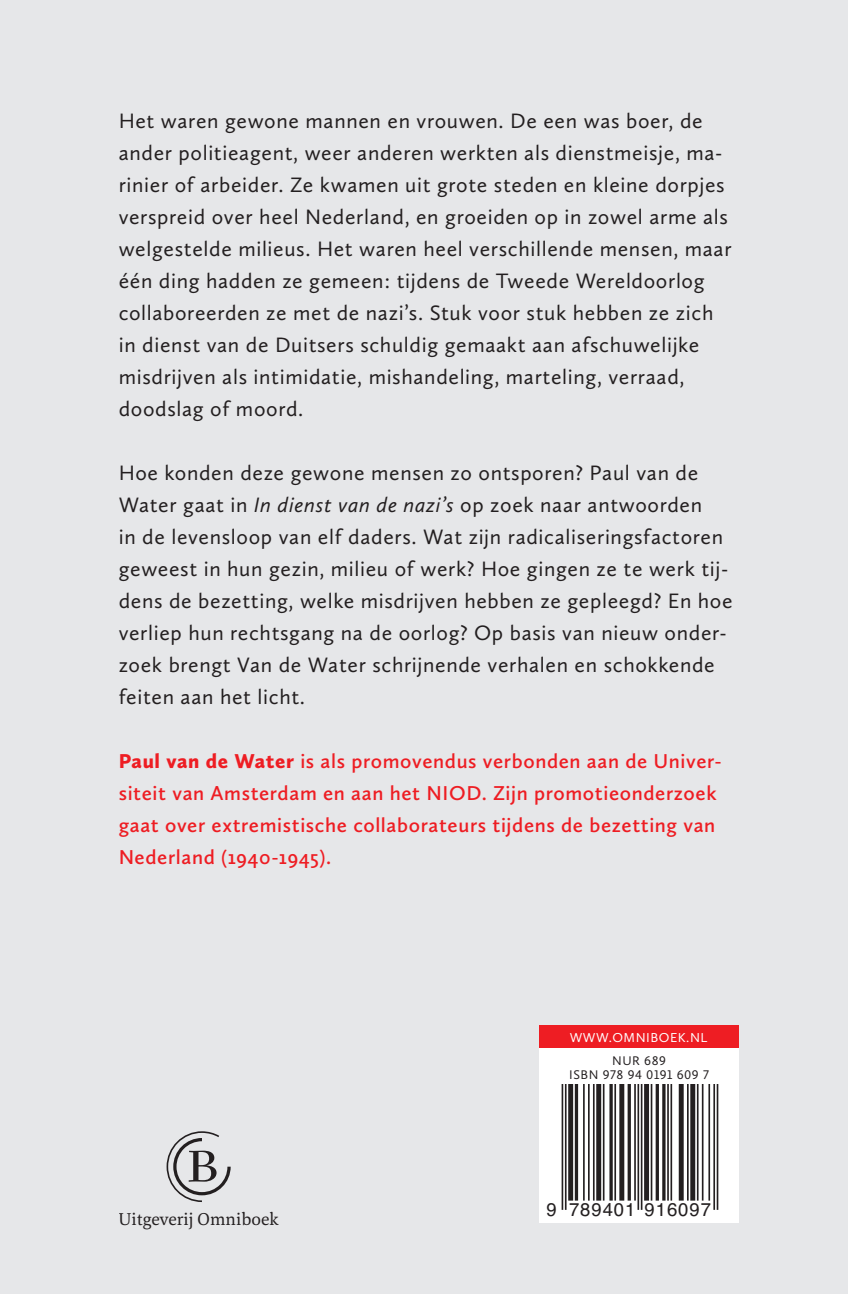
<style>
.page{position:relative;width:848px;height:1294px;background:#fff}
.page>*{position:absolute;margin:0;border:0;box-sizing:border-box;transform-origin:0 0}
.t1{font:21.6px/32px "Calluna Sans";letter-spacing:.03em;color:#231f20}
.t2{font:600 20.8px/32px "Calluna Sans";letter-spacing:.03em;color:#ee1d23}
.t3{font:18.6px "Helvetica";letter-spacing:.05em;color:#231f20}
.t4{font:18px "Carrara";color:#231f20}
.t5{font:13.4px "Calluna Sans";letter-spacing:.04em;color:#fff}
.t6{font:13px/14.4px "Calluna Sans";letter-spacing:.04em;color:#231f20;text-align:center}
.s1{font-style:italic}
.s2{font-weight:900}
</style>
<div class="page">
<div style="left:0;top:0;width:847px;height:1294px;background:#e6e7e9"></div>
<svg style="left:166px;top:1131px;width:64px;height:71px"></svg>
<div style="left:539px;top:1047px;width:199px;height:176px;background:#fff"></div>
<svg style="left:561px;top:1084px;width:158px;height:126px"></svg>
<div style="left:539px;top:1025px;width:199px;height:23px;background:#ee1d23"></div>
<p class="t1" style="left:119px;top:105px;width:614px">Het waren gewone mannen en vrouwen. De een was boer, de ander politieagent, weer anderen werkten als dienstmeisje, ma&shy;rinier of arbeider. Ze kwamen uit grote steden en kleine dorpjes verspreid over heel Nederland, en groeiden op in zowel arme als welgestelde milieus. Het waren heel verschillende mensen, maar één ding hadden ze gemeen: tijdens de Tweede Wereldoorlog collaboreerden ze met de nazi’s. Stuk voor stuk hebben ze zich in dienst van de Duitsers schuldig gemaakt aan afschuwelijke misdrijven als intimidatie, mishandeling, marteling, verraad, doodslag of moord.</p>
<p class="t1" style="left:119px;top:456px;width:615px">Hoe konden deze gewone mensen zo ontsporen? Paul van de Water gaat in <span class="s1">In dienst van de nazi’s</span> op zoek naar antwoorden<br>in de levensloop van elf daders. Wat zijn radicaliseringsfactoren geweest in hun gezin, milieu of werk? Hoe gingen ze te werk tij&shy;dens de bezetting, welke misdrijven hebben ze gepleegd? En hoe verliep hun rechtsgang na de oorlog? Op basis van nieuw onder&shy;zoek brengt Van de Water schrijnende verhalen en schokkende feiten aan het licht.</p>
<p class="t2" style="left:119px;top:745px;width:604px"><span class="s2">Paul van de Water</span> is als promovendus verbonden aan de Univer&shy;siteit van Amsterdam en aan het NIOD. Zijn promotieonderzoek gaat over extremistische collaborateurs tijdens de bezetting van Nederland (1940-1945).</p>
<p class="t5" style="left:569px;top:1029px;width:139px">WWW.OMNIBOEK.NL</p>
<p class="t4" style="left:118px;top:1207px;width:162px">Uitgeverĳ Omniboek</p>
<p class="t6" style="left:569px;top:1053px;width:141px">NUR 689<br>ISBN 978 94 0191 609 7</p>
<p class="t3" style="left:546px;top:1195px;width:192px">9 789401 916097 &gt;</p>
</div>
